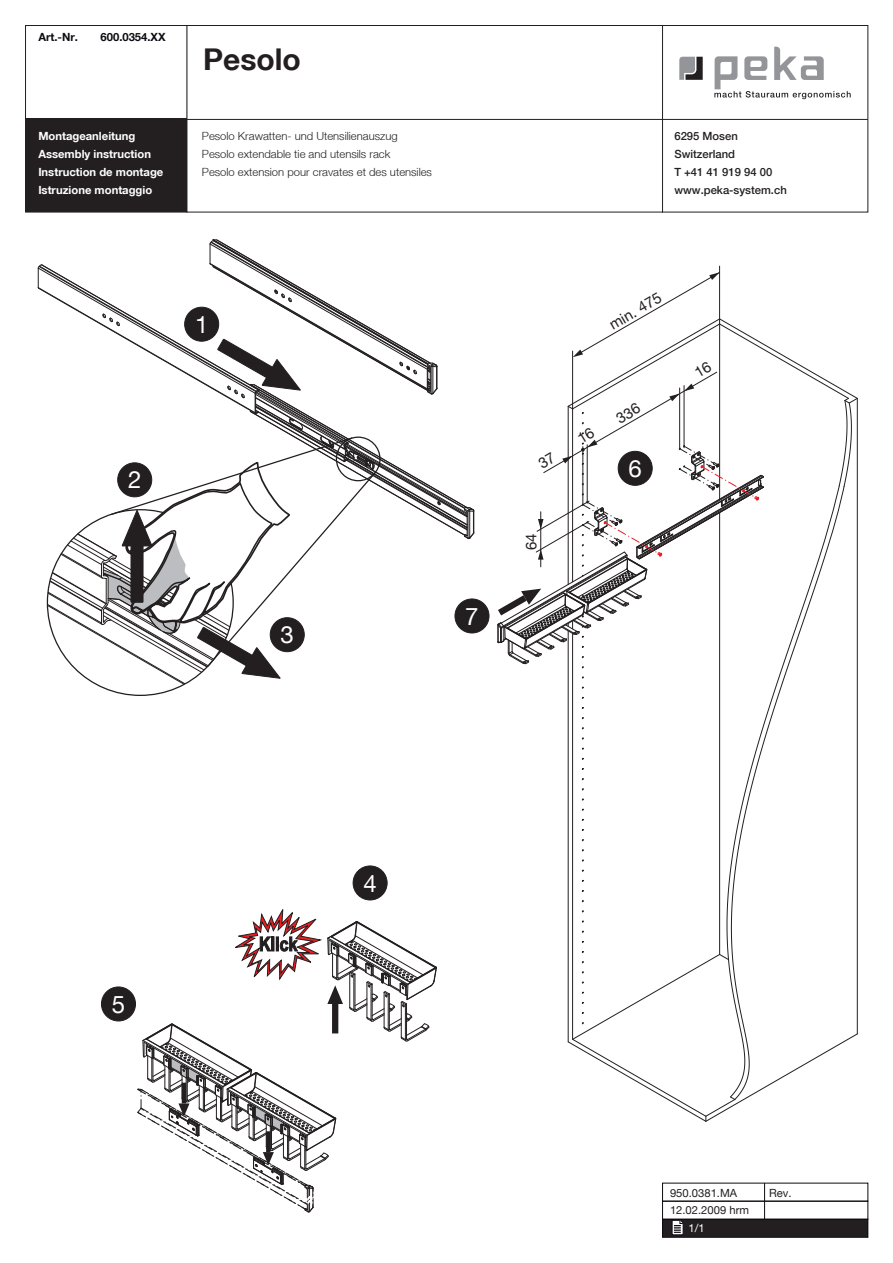
<style>
.page{position:relative;width:893px;height:1263px;background:#fff}
.page>*{position:absolute;margin:0;border:0;box-sizing:border-box;transform-origin:0 0}
.t1{font:700 30px "Helvetica Neue LT";color:#231f20}
.t2{font:24px "Helvetica Neue LT";color:#fff}
.t3{font:15px "Helvetica Neue LT";color:#231f20}
.t4{font:300 11.25px/18px "Helvetica Neue LT";color:#231f20}
.t5{font:700 11.25px/18px "Helvetica Neue LT";color:#fff}
.t6{font:500 11.25px/18px "Helvetica Neue LT";color:#231f20}
.t7{font:11.25px "Helvetica Neue LT";color:#231f20}
.t8{font:700 11.25px "Helvetica Neue LT";color:#0d0b11}
.t9{font:11.25px "Helvetica Neue LT";color:#fff}
</style>
<div class="page">
<div style="left:662px;top:1219px;width:205px;height:18px;background:#231f20"></div>
<svg style="left:679px;top:57px;width:23px;height:23px"></svg>
<svg style="left:714px;top:47px;width:136px;height:52px"></svg>
<hr style="left:662px;top:26px;width:1px;height:187px;background:#231f20">
<div style="left:25px;top:25px;width:843px;height:187px;border:1px solid #231f20"></div>
<hr style="left:186px;top:26px;width:1px;height:187px;background:#0e0b10">
<hr style="left:26px;top:119px;width:841px;height:1px;background:#231f20">
<div style="left:662px;top:1219px;width:206px;height:19px;border:1px solid #0e0b10"></div>
<div style="left:662px;top:1183px;width:206px;height:19px;border:1px solid #0e0b10"></div>
<svg style="left:671px;top:1220px;width:13px;height:15px"></svg>
<hr style="left:764px;top:1183px;width:1px;height:37px;background:#0e0b10">
<div style="left:26px;top:119px;width:161px;height:93px;background:#231f20"></div>
<svg style="left:731px;top:668px;width:57px;height:283px"></svg>
<hr style="left:719px;top:513px;width:1px;height:441px;background:#231f20">
<hr style="left:572px;top:633px;width:1px;height:406px;background:#231f20">
<hr style="left:857px;top:398px;width:1px;height:636px;background:#231f20">
<hr style="left:568px;top:631px;width:1px;height:411px;background:#231f20">
<svg style="left:567px;top:951px;width:290px;height:171px"></svg>
<svg style="left:38px;top:239px;width:436px;height:446px"></svg>
<div style="left:185px;top:307px;width:34px;height:34px;background:#231f20;border-radius:50%"></div>
<div style="left:184px;top:307px;width:35px;height:34px;border:1px solid #231f20;border-radius:50%"></div>
<div style="left:270px;top:618px;width:34px;height:34px;background:#231f20;border-radius:50%"></div>
<div style="left:270px;top:618px;width:34px;height:34px;border:1px solid #231f20;border-radius:50%"></div>
<div style="left:118px;top:463px;width:34px;height:34px;background:#231f20;border-radius:50%"></div>
<div style="left:118px;top:463px;width:34px;height:34px;border:1px solid #231f20;border-radius:50%"></div>
<hr style="left:719px;top:266px;width:1px;height:58px;background:#231f20">
<div style="left:353px;top:866px;width:34px;height:34px;background:#231f20;border-radius:50%"></div>
<div style="left:353px;top:866px;width:34px;height:34px;border:1px solid #231f20;border-radius:50%"></div>
<div style="left:455px;top:599px;width:34px;height:34px;background:#231f20;border-radius:50%"></div>
<div style="left:455px;top:599px;width:34px;height:34px;border:1px solid #231f20;border-radius:50%"></div>
<div style="left:101px;top:987px;width:34px;height:34px;background:#231f20;border-radius:50%"></div>
<div style="left:101px;top:987px;width:35px;height:34px;border:1px solid #231f20;border-radius:50%"></div>
<svg style="left:138px;top:909px;width:299px;height:303px"></svg>
<svg style="left:497px;top:272px;width:360px;height:396px"></svg>
<p class="t8" style="left:38px;top:30px;width:41px">Art.-Nr.</p>
<p class="t8" style="left:101px;top:30px;width:67px">600.0354.XX</p>
<p class="t5" style="left:38px;top:127px;width:126px">Montageanleitung<br>Assembly instruction<br>Instruction de montage<br>Istruzione montaggio</p>
<h1 class="t1" style="left:203px;top:41px;width:99px">Pesolo</h1>
<p class="t4" style="left:202px;top:126px;width:232px">Pesolo Krawatten- und Utensilienauszug<br>Pesolo extendable tie and utensils rack<br>Pesolo extension pour cravates et des utensiles</p>
<h2 class="t2" style="left:195px;top:310px;width:15px">1</h2>
<h2 class="t2" style="left:128px;top:466px;width:15px">2</h2>
<h2 class="t2" style="left:280px;top:620px;width:15px">3</h2>
<h2 class="t2" style="left:465px;top:602px;width:15px">7</h2>
<h3 class="t3" style="left:522px;top:550px;width:18px;rotate:-90deg">64</h3>
<p class="t6" style="left:674px;top:127px;width:114px">6295 Mosen<br>Switzerland<br>T +41 41 919 94 00 www.peka-system.ch</p>
<h3 class="t3" style="left:606px;top:318px;width:59px;rotate:-30deg">min. 475</h3>
<h2 class="t2" style="left:628px;top:454px;width:15px">6</h2>
<h2 class="t2" style="left:112px;top:990px;width:15px">5</h2>
<h2 class="t2" style="left:363px;top:869px;width:15px">4</h2>
<p class="t7" style="left:670px;top:1186px;width:69px">950.0381.MA</p>
<p class="t7" style="left:769px;top:1186px;width:24px">Rev.</p>
<p class="t9" style="left:688px;top:1221px;width:18px">1/1</p>
<p class="t7" style="left:670px;top:1203px;width:81px">12.02.2009 hrm</p>
</div>
